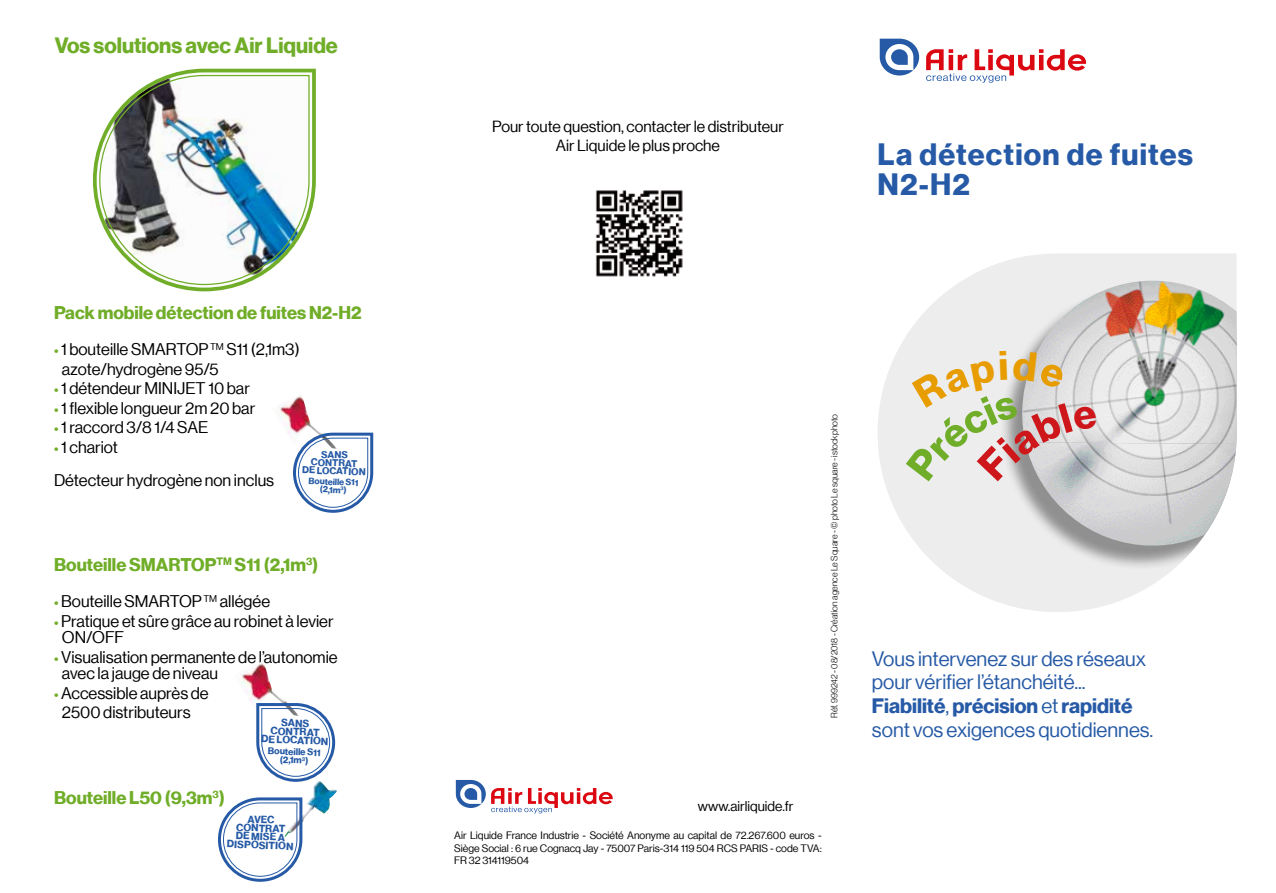
<style>
.page{position:relative;width:1276px;height:893px;background:#fff}
.page>*{position:absolute;margin:0;border:0;box-sizing:border-box;transform-origin:0 0}
.t1{font:30.15px/30.2px "N Haas Grotesk DS Pro 75 Bd";letter-spacing:.04em;color:#265aa6}
.t2{font:21.6px "N Haas Grotesk DS Pro 75 Bd";color:#70ad28}
.t3{font:20.4px/23.9px "N Haas Grotesk DS Pro 55 Rg";color:#265aa6}
.t4{font:20.4px "N Haas Grotesk DS Pro 75 Bd";color:#265aa6}
.t5{font:18px "N Haas Grotesk DS Pro 75 Bd";color:#70ad28}
.t6{font:16.5px/19.5px "N Haas Grotesk DS Pro 55 Rg";color:#000}
.t7{font:15.75px/18.9px "N Haas Grotesk DS Pro 55 Rg";color:#000;text-align:center}
.t8{font:13.8px "N Haas Grotesk DS Pro 55 Rg";color:#000}
.t9{font:10.5px/12.6px "N Haas Grotesk DS Pro 55 Rg";color:#000;text-align:justify}
.t10{font:10.2px/8.6px "N Haas Grotesk DS Pro 75 Bd";color:#265aa6;text-align:center}
.t11{font:9.6px/8.1px "N Haas Grotesk DS Pro 75 Bd";color:#265aa6;text-align:center}
.t12{font:9.45px/8.6px "N Haas Grotesk DS Pro 75 Bd";color:#265aa6;text-align:center}
.t13{font:9px "N Haas Grotesk DS Pro 45 Lt";color:#000}
.t14{font:8.85px/8.1px "N Haas Grotesk DS Pro 75 Bd";color:#265aa6;text-align:center}
.s1{font-family:"N Haas Grotesk DS Pro 75 Bd";font-size:12px;color:#70ad28}
.s2{font-family:"N Haas Grotesk DS Pro 55 Rg"}
</style>
<div class="page">
<img style="left:279px;top:396px;width:39px;height:38px">
<img style="left:241px;top:663px;width:44px;height:39px">
<img style="left:304px;top:783px;width:33px;height:36px">
<img style="left:595px;top:190px;width:88px;height:87px">
<svg style="left:879px;top:39px;width:40px;height:37px"></svg>
<svg style="left:926px;top:49px;width:160px;height:34px"></svg>
<svg style="left:878px;top:253px;width:358px;height:359px;fill:#ededed"></svg>
<div style="left:999px;top:285px;width:237px;height:286px;background:#000;opacity:.4"></div>
<img style="left:1022px;top:281px;width:214px;height:161px">
<img style="left:1025px;top:442px;width:211px;height:104px">
<svg style="left:456px;top:780px;width:156px;height:33px"></svg>
<svg style="left:291px;top:431px;width:83px;height:82px"></svg>
<svg style="left:255px;top:701px;width:81px;height:82px"></svg>
<svg style="left:218px;top:797px;width:86px;height:85px"></svg>
<svg style="left:92px;top:68px;width:224px;height:224px"></svg>
<img style="left:99px;top:74px;width:211px;height:212px">
<svg style="left:906px;top:350px;width:191px;height:131px;background:#dededf"></svg>
<h2 class="t2" style="left:55px;top:32px;width:285px">Vos solutions avec Air Liquide</h2>
<p class="t5" style="left:54px;top:302px;width:309px">Pack mobile détection de fuites N2-H2</p>
<p class="t6" style="left:62px;top:340px;width:239px;text-indent:-8px"><span class="s1">•</span> 1 bouteille SMARTOP <sup>TM</sup> S11 (2,1m3) azote/hydrogène 95/5</p>
<p class="t6" style="left:54px;top:379px;width:197px"><span class="s1">•</span> 1 détendeur MINIJET 10 bar</p>
<p class="t6" style="left:54px;top:398px;width:203px"><span class="s1">•</span> 1 flexible longueur 2m 20 bar</p>
<p class="t6" style="left:54px;top:418px;width:156px"><span class="s1">•</span> 1 raccord 3/8 1/4 SAE</p>
<p class="t6" style="left:54px;top:430px;width:222px;line-height:33px"><span class="s1">•</span> 1 chariot<br>Détecteur hydrogène non inclus</p>
<p class="t11" style="left:303px;top:450px;width:65px;rotate:2deg">SANS<br>CONTRAT<br>DE LOCATION</p>
<p class="t14" style="left:309px;top:477px;width:51px;rotate:2deg">Bouteille S11 (2,1m<sup>3</sup>)</p>
<p class="t5" style="left:54px;top:554px;width:266px">Bouteille SMARTOP<sup>TM</sup> S11 (2,1m<sup>3</sup>)</p>
<p class="t6" style="left:54px;top:592px;width:218px"><span class="s1">•</span> Bouteille SMARTOP <sup>TM</sup> allégée</p>
<p class="t6" style="left:62px;top:613px;width:273px;line-height:16.5px;text-indent:-8px"><span class="s1">•</span> Pratique et sûre grâce au robinet à levier<br>ON/OFF</p>
<p class="t6" style="left:62px;top:649px;width:277px;line-height:16.5px;text-indent:-8px"><span class="s1">•</span> Visualisation permanente de l’autonomie avec la jauge de niveau</p>
<p class="t6" style="left:62px;top:683px;width:148px;text-indent:-8px"><span class="s1">•</span> Accessible auprès de<br>2500 distributeurs</p>
<p class="t10" style="left:262px;top:718px;width:69px;rotate:2deg">SANS<br>CONTRAT<br>DE LOCATION</p>
<p class="t12" style="left:268px;top:746px;width:54px;rotate:2deg">Bouteille S11 (2,1m<sup>3</sup>)</p>
<p class="t5" style="left:54px;top:787px;width:173px">Bouteille L50 (9,3m<sup>3</sup>)</p>
<p class="t10" style="left:228px;top:814px;width:68px;rotate:2deg">AVEC<br>CONTRAT<br>DE MISE A<br>DISPOSITION</p>
<p class="t7" style="left:492px;top:117px;width:293px">Pour toute question, contacter le distributeur<br>Air Liquide le plus proche</p>
<h1 class="t1" style="left:877px;top:140px;width:317px">La détection de fuites<br>N2-H2</h1>
<p class="t13" style="left:829px;top:718px;width:305px;rotate:-90deg">Réf. 999242 - 08/2018 - Création agence Le Square - © photo Le square - istockphoto</p>
<p class="t8" style="left:698px;top:799px;width:97px">www.airliquide.fr</p>
<p class="t9" style="left:454px;top:829px;width:369px">Air Liquide France Industrie - Société Anonyme au capital de 72.267.600 euros - Siège Social : 6 rue Cognacq Jay - 75007 Paris-314 119 504 RCS PARIS - code TVA:<br>FR 32 314119504</p>
<p class="t3" style="left:872px;top:647px;width:276px">Vous intervenez sur des réseaux pour vérifier l’étanchéité...</p>
<p class="t4" style="left:872px;top:694px;width:262px">Fiabilité<span class="s2">,</span> précision <span class="s2">et</span> rapidité</p>
<p class="t3" style="left:872px;top:718px;width:283px">sont vos exigences quotidiennes.</p>
</div>
